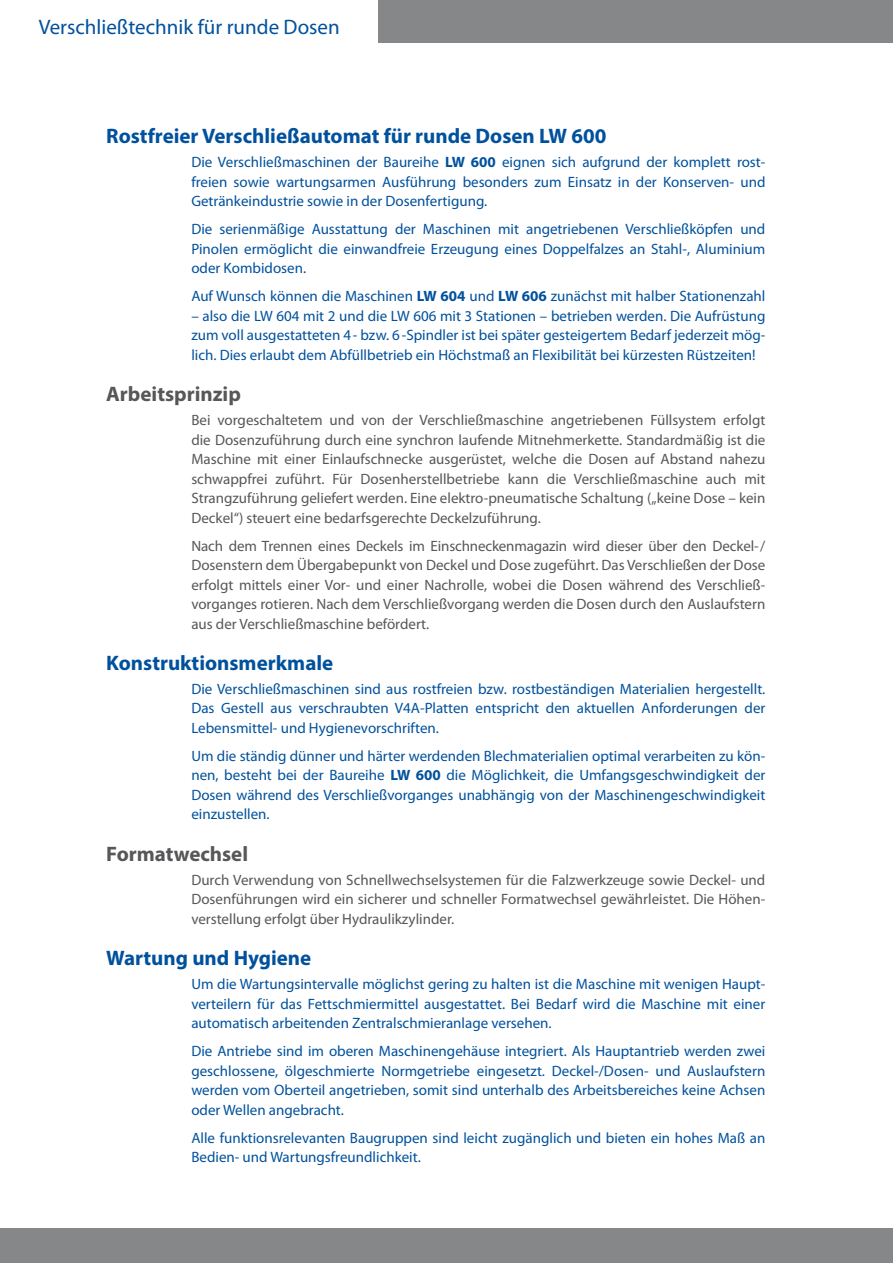
<style>
.page{position:relative;width:893px;height:1263px;background:#fff}
.page>*{position:absolute;margin:0;border:0;box-sizing:border-box;transform-origin:0 0}
.t1{font:700 21px "Myriad Pro";color:#00519d}
.t2{font:21px "Myriad Pro";color:#00519d}
.t3{font:700 21px "Myriad Pro";color:#57575a}
.t4{font:15px/19.5px "Myriad Pro";color:#00519d;text-align:justify}
.t5{font:15px/19.5px "Myriad Pro";color:#57575a;text-align:justify}
.s1{font-weight:700}
</style>
<div class="page">
<div style="left:378px;top:0;width:515px;height:43px;background:#868789"></div>
<div style="left:0;top:1229px;width:893px;height:34px;background:#868789"></div>
<p class="t2" style="left:39px;top:14px;width:302px">Verschließtechnik für runde Dosen</p>
<p class="t1" style="left:106px;top:123px;width:502px">Rostfreier Verschließautomat für runde Dosen LW 600</p>
<p class="t4" style="left:191px;top:152px;width:576px">Die Verschließmaschinen der Baureihe <span class="s1">LW 600</span> eignen sich aufgrund der komplett rost&shy;freien sowie wartungsarmen Ausführung besonders zum Einsatz in der Konserven- und Getränkeindustrie sowie in der Dosenfertigung.</p>
<p class="t4" style="left:191px;top:219px;width:576px">Die serienmäßige Ausstattung der Maschinen mit angetriebenen Verschließköpfen und Pinolen ermöglicht die einwandfreie Erzeugung eines Doppelfalzes an Stahl-, Aluminium oder Kombidosen.</p>
<p class="t4" style="left:191px;top:286px;width:576px">Auf Wunsch können die Maschinen <span class="s1">LW 604</span> und <span class="s1">LW 606</span> zunächst mit halber Stationenzahl</p>
<p class="t4" style="left:191px;top:306px;width:576px">– also die LW 604 mit 2 und die LW 606 mit 3 Stationen – betrieben werden. Die Aufrüstung zum voll ausgestatteten 4- bzw. 6-Spindler ist bei später gesteigertem Bedarf jederzeit mög&shy;lich. Dies erlaubt dem Abfüllbetrieb ein Höchstmaß an Flexibilität bei kürzesten Rüstzeiten!</p>
<p class="t3" style="left:106px;top:380px;width:136px">Arbeitsprinzip</p>
<p class="t5" style="left:191px;top:410px;width:576px">Bei vorgeschaltetem und von der Verschließmaschine angetriebenen Füllsystem erfolgt die Dosenzuführung durch eine synchron laufende Mitnehmerkette. Standardmäßig ist die Maschine mit einer Einlaufschnecke ausgerüstet, welche die Dosen auf Abstand nahezu schwappfrei zuführt. Für Dosenherstellbetriebe kann die Verschließmaschine auch mit Strangzuführung geliefert werden. Eine elektro-pneumatische Schaltung („keine Dose – kein Deckel“) steuert eine bedarfsgerechte Deckelzuführung.</p>
<p class="t5" style="left:191px;top:536px;width:576px">Nach dem Trennen eines Deckels im Einschneckenmagazin wird dieser über den Deckel- -/ Dosenstern dem Übergabepunkt von Deckel und Dose zugeführt. Das Verschließen der Dose erfolgt mittels einer Vor- und einer Nachrolle, wobei die Dosen während des Verschließ&shy;vorganges rotieren. Nach dem Verschließvorgang werden die Dosen durch den Auslaufstern aus der Verschließmaschine befördert.</p>
<p class="t1" style="left:106px;top:649px;width:228px">Konstruktionsmerkmale</p>
<p class="t4" style="left:191px;top:679px;width:576px">Die Verschließmaschinen sind aus rostfreien bzw. rostbeständigen Materialien hergestellt.<br>Das Gestell aus verschraubten V4A-Platten entspricht den aktuellen Anforderungen der Lebensmittel- und Hygienevorschriften.</p>
<p class="t4" style="left:191px;top:746px;width:576px">Um die ständig dünner und härter werdenden Blechmaterialien optimal verarbeiten zu kön&shy;nen, besteht bei der Baureihe <span class="s1">LW 600</span> die Möglichkeit, die Umfangsgeschwindigkeit der Dosen während des Verschließvorganges unabhängig von der Maschinengeschwindigkeit einzustellen.</p>
<p class="t3" style="left:106px;top:840px;width:143px">Formatwechsel</p>
<p class="t5" style="left:191px;top:870px;width:576px">Durch Verwendung von Schnellwechselsystemen für die Falzwerkzeuge sowie Deckel- und Dosenführungen wird ein sicherer und schneller Formatwechsel gewährleistet. Die Höhen&shy;verstellung erfolgt über Hydraulikzylinder.</p>
<p class="t1" style="left:106px;top:944px;width:207px">Wartung und Hygiene</p>
<p class="t4" style="left:191px;top:974px;width:576px">Um die Wartungsintervalle möglichst gering zu halten ist die Maschine mit wenigen Haupt&shy;verteilern für das Fettschmiermittel ausgestattet. Bei Bedarf wird die Maschine mit einer automatisch arbeitenden Zentralschmieranlage versehen.</p>
<p class="t4" style="left:191px;top:1041px;width:576px">Die Antriebe sind im oberen Maschinengehäuse integriert. Als Hauptantrieb werden zwei geschlossene, ölgeschmierte Normgetriebe eingesetzt. Deckel-/Dosen- und Auslaufstern werden vom Oberteil angetrieben, somit sind unterhalb des Arbeitsbereiches keine Achsen oder Wellen angebracht.</p>
<p class="t4" style="left:191px;top:1127px;width:576px">Alle funktionsrelevanten Baugruppen sind leicht zugänglich und bieten ein hohes Maß an<br>Bedien- und Wartungsfreundlichkeit.</p>
</div>
